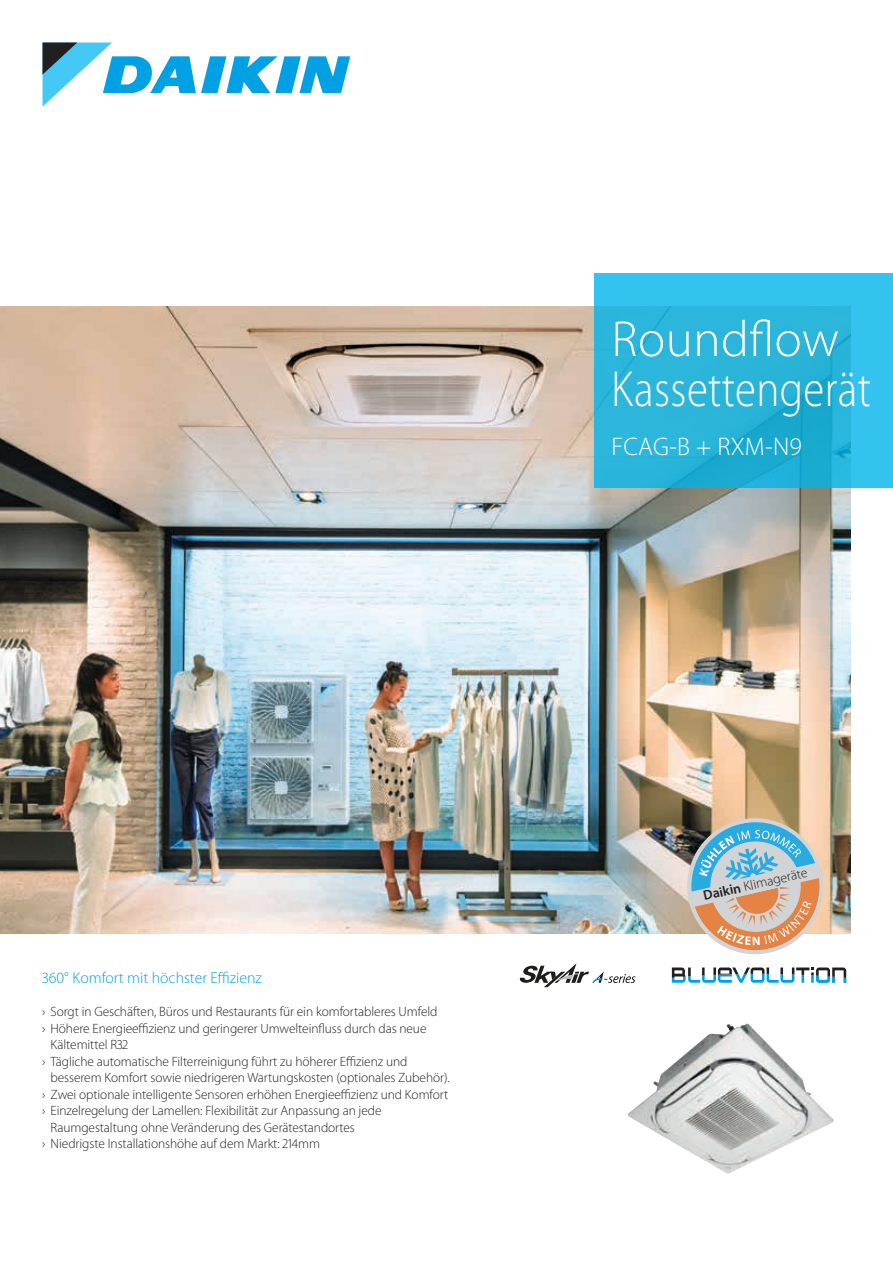
<style>
.page{position:relative;width:893px;height:1263px;background:#fff}
.page>*{position:absolute;margin:0;border:0;box-sizing:border-box;transform-origin:0 0}
.t1{font:300 51px/49.5px "Myriad Pro";letter-spacing:.01em;color:#fff}
.t2{font:300 25.5px "Myriad Pro";letter-spacing:.01em;color:#fff}
.t3{font:300 15.75px "Myriad Pro";color:#00a1e4}
.t4{font:300 13.65px "Myriad Pro";color:#231f20}
.t5{font:300 13.5px "Myriad Pro";letter-spacing:-.005em;color:#231f20}
.s1{font-weight:600}
</style>
<div class="page">
<img style="left:0;top:307px;width:850px;height:627px">
<svg style="left:43px;top:43px;width:307px;height:63px"></svg>
<svg style="left:594px;top:274px;width:299px;height:214px;background:#29b7dd"></svg>
<svg style="left:672px;top:967px;width:174px;height:16px"></svg>
<svg style="left:519px;top:963px;width:117px;height:24px"></svg>
<img style="left:627px;top:1023px;width:207px;height:150px">
<svg style="left:680px;top:811px;width:150px;height:144px;background:#b9b7af"></svg>
<h1 class="t1" style="left:611px;top:315px;width:261px">Roundflow<br>Kassettengerät</h1>
<h2 class="t2" style="left:611px;top:433px;width:192px">FCAG-B + RXM-N9</h2>
<p class="t3" style="left:42px;top:969px;width:221px">360° Komfort mit höchster Effizienz</p>
<p class="t5" style="left:42px;top:1004px;width:397px">› Sorgt in Geschäften, Büros und Restaurants für ein komfortableres Umfeld</p>
<p class="t5" style="left:42px;top:1021px;width:386px">› Höhere Energieeffizienz und geringerer Umwelteinfluss durch das neue</p>
<p class="t5" style="left:51px;top:1037px;width:79px">Kältemittel R32</p>
<p class="t5" style="left:42px;top:1054px;width:367px">› Tägliche automatische Filterreinigung führt zu höherer Effizienz und</p>
<p class="t5" style="left:51px;top:1070px;width:401px">besserem Komfort sowie niedrigeren Wartungskosten (optionales Zubehör).</p>
<p class="t5" style="left:42px;top:1087px;width:408px">› Zwei optionale intelligente Sensoren erhöhen Energieeffizienz und Komfort</p>
<p class="t5" style="left:42px;top:1103px;width:341px">› Einzelregelung der Lamellen: Flexibilität zur Anpassung an jede</p>
<p class="t5" style="left:51px;top:1120px;width:306px">Raumgestaltung ohne Veränderung des Gerätestandortes</p>
<p class="t5" style="left:42px;top:1136px;width:279px">› Niedrigste Installationshöhe auf dem Markt: 214mm</p>
<p class="t4" style="left:702px;top:889px;width:108px;rotate:-13deg"><span class="s1">Daikin</span> Klimageräte</p>
</div>
